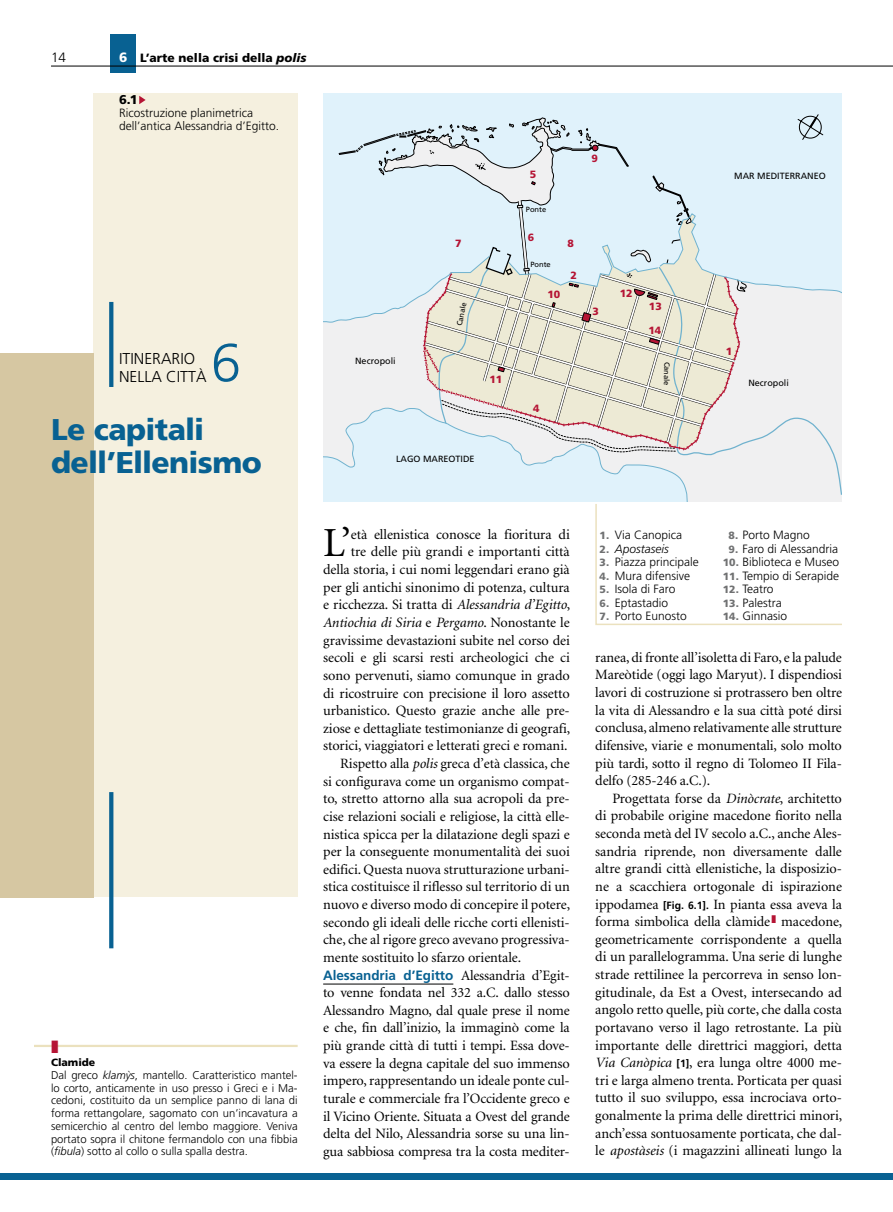
<style>
.page{position:relative;width:893px;height:1212px;background:#fff}
.page>*{position:absolute;margin:0;border:0;box-sizing:border-box;transform-origin:0 0}
.Ciclo_titolo1_soprat{font:300 54px "Frutiger";color:#086192}
.Ciclo-Città_testo_co{font:41.4px "Minion";color:#000}
.Ciclocittà_titolo1{font:900 30px/33px "Frutiger";letter-spacing:-.025em;color:#086192}
.Ciclo_titolo1_soprat-2{font:300 15.75px/17.2px "Frutiger";color:#000}
.Ciclo-Città_testo_co-2{font:14.25px/17.7px "Minion";letter-spacing:-.005em;color:#000;text-align:justify}
.Ciclo-Città_testo{font:14.25px/17.7px "Minion";letter-spacing:-.01em;color:#000;text-align:justify}
.Ciclo-Città_testo-2{font:700 13.5px "Frutiger";letter-spacing:-.005em;color:#086192}
.t1{font:300 13.5px "Frutiger";color:#000}
.Dida_1numero{font:900 12.75px "Frutiger";color:#000}
.Legenda_2cifre{font:300 12px "Frutiger";color:#000}
.Dida_2testo{font:300 12px/13.5px "Frutiger";color:#000}
.t2{font:900 12px "Frutiger";color:#000}
.Legenda_2cifre-2{font:italic 300 12px "Frutiger";color:#000}
.Glossa_testo{font:300 11.25px/12.8px "Frutiger";color:#000;text-align:justify}
.t3{font:900 10.5px "Frutiger";color:#b51434}
.Glossa_lemma{font:900 10.5px "Frutiger";color:#000}
.t4{font:9px "Frutiger";color:#000}
.t5{font:7.5px "Frutiger";color:#000}
.s1{font-size:13.5px;color:#fff}
.s2{font-style:italic}
.s3{font-family:"Minion";font-weight:400;font-size:14.25px;color:#000}
.s4{font-weight:900;font-size:10.5px;color:#707172}
.s5{font-weight:900;font-style:normal;font-size:10.5px;color:#707172}
.s6{font-family:"Frutiger";font-weight:700;font-size:10.5px}
</style>
<div class="page">
<div style="left:111px;top:34px;width:25px;height:38px;background:#086192"></div>
<hr style="left:51px;top:66px;width:842px;height:1px;background:#000">
<div style="left:0;top:1174px;width:893px;height:6px;background:#086192"></div>
<div style="left:94px;top:94px;width:204px;height:803px;background:#f5f0df"></div>
<div style="left:0;top:353px;width:94px;height:544px;background:#d6c7a2"></div>
<svg style="left:109px;top:302px;width:4px;height:85px"></svg>
<hr style="left:323px;top:984px;width:130px;height:1px;background:#000">
<svg style="left:109px;top:792px;width:4px;height:156px"></svg>
<div style="left:323px;top:94px;width:519px;height:20px;background:#e0f2fb"></div>
<svg style="left:139px;top:96px;width:7px;height:8px"></svg>
<svg style="left:323px;top:114px;width:519px;height:511px"></svg>
<hr style="left:34px;top:1045px;width:264px;height:2px;background:#ebe1be">
<p class="t1" style="left:51px;top:49px;width:17px">14</p>
<p class="t2" style="left:119px;top:50px;width:189px"><span class="s1">6</span> L’arte nella crisi della <span class="s2">polis</span></p>
<p class="Dida_1numero" style="left:119px;top:92px;width:20px">6.1</p>
<p class="Dida_2testo" style="left:119px;top:106px;width:162px">Ricostruzione planimetrica dell’antica Alessandria d’Egitto.</p>
<p class="Ciclo_titolo1_soprat-2" style="left:119px;top:350px;width:89px">ITINERARIO<br>NELLA CITTÀ</p>
<p class="Ciclo_titolo1_soprat" style="left:211px;top:332px;width:32px">6</p>
<p class="Ciclocittà_titolo1" style="left:51px;top:412px;width:212px">Le capitali dell’Ellenismo</p>
<p class="t4" style="left:355px;top:355px;width:42px">Necropoli</p>
<p class="t3" style="left:530px;top:168px;width:8px">5</p>
<p class="t5" style="left:526px;top:205px;width:22px">Ponte</p>
<p class="t3" style="left:528px;top:231px;width:8px">6</p>
<p class="t3" style="left:455px;top:237px;width:8px">7</p>
<p class="t3" style="left:568px;top:237px;width:8px">8</p>
<p class="t5" style="left:455px;top:325px;width:25px;rotate:-79deg">Canale</p>
<p class="t5" style="left:530px;top:260px;width:22px">Ponte</p>
<p class="t3" style="left:547px;top:288px;width:14px">10</p>
<p class="t3" style="left:570px;top:269px;width:8px">2</p>
<p class="t3" style="left:592px;top:152px;width:8px">9</p>
<p class="t3" style="left:593px;top:305px;width:8px">3</p>
<p class="t3" style="left:489px;top:373px;width:14px">11</p>
<p class="t3" style="left:533px;top:402px;width:8px">4</p>
<p class="t4" style="left:396px;top:454px;width:80px">LAGO MAREOTIDE</p>
<p class="t3" style="left:620px;top:287px;width:14px">12</p>
<p class="t3" style="left:649px;top:300px;width:14px">13</p>
<p class="t3" style="left:648px;top:324px;width:14px">14</p>
<p class="t5" style="left:671px;top:362px;width:25px;rotate:91deg">Canale</p>
<p class="t4" style="left:734px;top:170px;width:93px">MAR MEDITERRANEO</p>
<p class="t3" style="left:726px;top:344px;width:8px">1</p>
<p class="t4" style="left:748px;top:377px;width:42px">Necropoli</p>
<p class="Glossa_lemma" style="left:51px;top:1056px;width:46px">Clamide</p>
<p class="Glossa_testo" style="left:51px;top:1068px;width:248px">Dal greco <span class="s2">klamy`s</span>, mantello. Caratteristico mantel&shy;lo corto, anticamente in uso presso i Greci e i Ma&shy;cedoni, costituito da un semplice panno di lana di forma rettangolare, sagomato con un’incavatura a semicerchio al centro del lembo maggiore. Veniva portato sopra il chitone fermandolo con una fibbia (<span class="s2">fibula</span>) sotto al collo o sulla spalla destra.</p>
<p class="Ciclo-Città_testo_co" style="left:323px;top:523px;width:29px">L’</p>
<p class="Ciclo-Città_testo_co-2" style="left:323px;top:526px;width:249px;text-align:right">età ellenistica conosce la fioritura di<br>tre delle più grandi e importanti città della storia, i cui nomi leggendari erano già per gli antichi sinonimo di potenza, cultura e ricchezza. Si tratta di <span class="s2">Alessandria d’Egitto</span>, <span class="s2">Antiochia di Siria</span> e <span class="s2">Pergamo</span>. Nonostante le gravissime devastazioni subite nel corso dei secoli e gli scarsi resti archeologici che ci sono pervenuti, siamo comunque in grado di ricostruire con precisione il loro assetto urbanistico. Questo grazie anche alle pre&shy;ziose e dettagliate testimonianze di geografi, storici, viaggiatori e letterati greci e romani.</p>
<p class="Ciclo-Città_testo_co-2" style="left:323px;top:755px;width:248px;text-indent:17px">Rispetto alla <span class="s2">polis</span> greca d’età classica, che si configurava come un organismo compat&shy;to, stretto attorno alla sua acropoli da pre&shy;cise relazioni sociali e religiose, la città elle&shy;nistica spicca per la dilatazione degli spazi e per la conseguente monumentalità dei suoi edifici. Questa nuova strutturazione urbani&shy;stica costituisce il riflesso sul territorio di un nuovo e diverso modo di concepire il potere, secondo gli ideali delle ricche corti ellenisti&shy;che, che al rigore greco avevano progressiva&shy;mente sostituito lo sfarzo orientale.</p>
<p class="Ciclo-Città_testo-2" style="left:323px;top:967px;width:248px">Alessandria d’Egitto <span class="s3">Alessandria d’Egit-</span></p>
<p class="Ciclo-Città_testo" style="left:323px;top:984px;width:248px">to venne fondata nel 332 a.C. dallo stesso Alessandro Magno, dal quale prese il nome e che, fin dall’inizio, la immaginò come la più grande città di tutti i tempi. Essa dove&shy;va essere la degna capitale del suo immenso impero, rappresentando un ideale ponte cul&shy;turale e commerciale fra l’Occidente greco e il Vicino Oriente. Situata a Ovest del grande delta del Nilo, Alessandria sorse su una lin&shy;gua sabbiosa compresa tra la costa mediter-</p>
<p class="Legenda_2cifre" style="left:600px;top:528px;width:84px"><span class="s4">1.</span> Via Canopica</p>
<p class="Legenda_2cifre-2" style="left:600px;top:542px;width:71px"><span class="s5">2.</span> Apostaseis</p>
<p class="Legenda_2cifre" style="left:600px;top:555px;width:101px"><span class="s4">3.</span> Piazza principale</p>
<p class="Legenda_2cifre" style="left:600px;top:569px;width:92px"><span class="s4">4.</span> Mura difensive</p>
<p class="Legenda_2cifre" style="left:600px;top:582px;width:77px"><span class="s4">5.</span> Isola di Faro</p>
<p class="Legenda_2cifre" style="left:600px;top:596px;width:70px"><span class="s4">6.</span> Eptastadio</p>
<p class="Legenda_2cifre" style="left:600px;top:609px;width:89px"><span class="s4">7.</span> Porto Eunosto</p>
<p class="Legenda_2cifre" style="left:729px;top:528px;width:83px"><span class="s4">8.</span> Porto Magno</p>
<p class="Legenda_2cifre" style="left:729px;top:542px;width:111px"><span class="s4">9.</span> Faro di Alessandria</p>
<p class="Legenda_2cifre" style="left:723px;top:555px;width:118px"><span class="s4">10.</span> Biblioteca e Museo</p>
<p class="Legenda_2cifre" style="left:723px;top:569px;width:118px"><span class="s4">11.</span> Tempio di Serapide</p>
<p class="Legenda_2cifre" style="left:723px;top:582px;width:52px"><span class="s4">12.</span> Teatro</p>
<p class="Legenda_2cifre" style="left:723px;top:596px;width:60px"><span class="s4">13.</span> Palestra</p>
<p class="Legenda_2cifre" style="left:723px;top:609px;width:66px"><span class="s4">14.</span> Ginnasio</p>
<p class="Ciclo-Città_testo" style="left:595px;top:649px;width:248px">ranea, di fronte all’isoletta di Faro, e la palude Mareòtide (oggi lago Maryut). I dispendiosi lavori di costruzione si protrassero ben oltre la vita di Alessandro e la sua città poté dirsi conclusa, almeno relativamente alle strutture difensive, viarie e monumentali, solo molto più tardi, sotto il regno di Tolomeo II Fila&shy;delfo (285-246 a.C.).</p>
<p class="Ciclo-Città_testo_co-2" style="left:595px;top:790px;width:249px;text-indent:17px">Progettata forse da <span class="s2">Dinòcrate</span>, architetto di probabile origine macedone fiorito nella seconda metà del IV secolo a.C., anche Ales&shy;sandria riprende, non diversamente dalle altre grandi città ellenistiche, la disposizio&shy;ne a scacchiera ortogonale di ispirazione ippodamea <span class="s6">[Fig. 6.1]</span>. In pianta essa aveva la forma simbolica della clàmide<sup>❚</sup> macedone, geometricamente corrispondente a quella di un parallelogramma. Una serie di lunghe strade rettilinee la percorreva in senso lon&shy;gitudinale, da Est a Ovest, intersecando ad angolo retto quelle, più corte, che dalla costa portavano verso il lago retrostante. La più importante delle direttrici maggiori, detta <span class="s2">Via Canòpica</span> <span class="s6">[1]</span>, era lunga oltre 4000 me&shy;tri e larga almeno trenta. Porticata per quasi tutto il suo sviluppo, essa incrociava orto&shy;gonalmente la prima delle direttrici minori, anch’essa sontuosamente porticata, che dal&shy;le <span class="s2">apostàseis</span> (i magazzini allineati lungo la</p>
</div>
